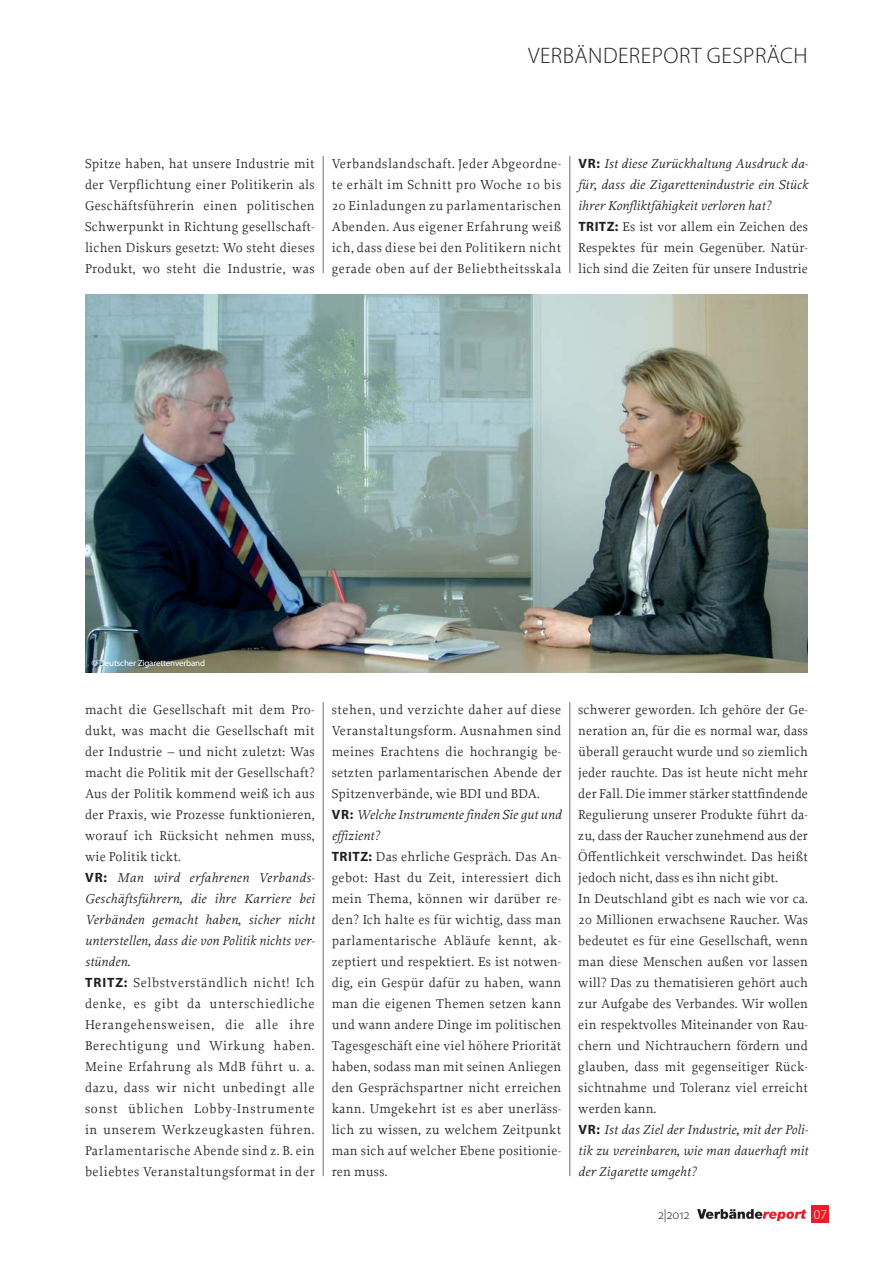
<style>
.page{position:relative;width:893px;height:1263px;background:#fff}
.page>*{position:absolute;margin:0;border:0;box-sizing:border-box;transform-origin:0 0}
.t1{font:300 22.5px "Myriad Pro";letter-spacing:.02em;color:#231f20}
.t2{font:13.5px/21px "Proforma";letter-spacing:.02em;color:#231f20;text-align:justify}
.t3{font:13.5px/21px "Proforma";letter-spacing:.04em;color:#231f20}
.t4{font:italic 13.5px/21px "Proforma";letter-spacing:.02em;color:#231f20}
.t5{font:300 13.5px "Myriad Pro";color:#231f20}
.t6{font:300 13.5px "Myriad Pro";color:#fff}
.t7{font:9px "Myriad Pro";letter-spacing:-.02em;color:#fff}
.s1{font-family:"Myriad Pro";font-weight:700;font-style:normal}
.s2{font-style:normal}
.s3{font-style:italic}
.s4{font-family:"Myriad Pro";font-weight:700}
</style>
<div class="page">
<hr style="left:323px;top:156px;width:1px;height:117px;background:#6d6e70">
<hr style="left:323px;top:702px;width:1px;height:474px;background:#6d6e70">
<hr style="left:570px;top:156px;width:1px;height:117px;background:#6d6e70">
<hr style="left:570px;top:702px;width:1px;height:474px;background:#6d6e70">
<div style="left:811px;top:1205px;width:18px;height:17px;background:#ed1c2b"></div>
<svg style="left:697px;top:1209px;width:109px;height:12px"></svg>
<img style="left:85px;top:294px;width:723px;height:378px">
<h1 class="t1" style="left:528px;top:47px;width:281px">VERBÄNDEREPORT GESPRÄCH</h1>
<p class="t2" style="left:85px;top:154px;width:231px">Spitze haben, hat unsere Industrie mit der Verpflichtung einer Politikerin als Geschäftsführerin einen politischen Schwerpunkt in Richtung gesellschaft&shy;lichen Diskurs gesetzt: Wo steht dieses Produkt, wo steht die Industrie, was</p>
<p class="t2" style="left:332px;top:154px;width:231px">Verbandslandschaft. Jeder Abgeordne&shy;te erhält im Schnitt pro Woche 10 bis 20 Einladungen zu parlamentarischen Abenden. Aus eigener Erfahrung weiß ich, dass diese bei den Politikern nicht gerade oben auf der Beliebtheitsskala</p>
<p class="t4" style="left:578px;top:154px;width:231px"><span class="s1">VR:</span> Ist diese Zurückhaltung Ausdruck da&shy;für, dass die Zigarettenindustrie ein Stück ihrer Konfliktfähigkeit verloren hat?<br><span class="s1">TRITZ:</span> <span class="s2">Es ist vor allem ein Zeichen des Respektes für mein Gegenüber. Natür&shy;lich sind die Zeiten für unsere Industrie</span></p>
<p class="t7" style="left:91px;top:659px;width:115px">© Deutscher Zigarettenverband</p>
<p class="t3" style="left:85px;top:700px;width:231px">macht die Gesellschaft mit dem Pro&shy;dukt, was macht die Gesellschaft mit der Industrie <span class="s3">–</span> und nicht zuletzt: Was macht die Politik mit der Gesellschaft?<br>Aus der Politik kommend weiß ich aus der Praxis, wie Prozesse funktionieren, worauf ich Rücksicht nehmen muss, wie Politik tickt.<br><span class="s4">VR:</span> <span class="s3">Man wird erfahrenen Verbands-Geschäftsführern, die ihre Karriere bei Verbänden gemacht haben, sicher nicht unterstellen, dass die von Politik nichts ver&shy;stünden.<br></span><span class="s4">TRITZ:</span> Selbstverständlich nicht! Ich denke, es gibt da unterschiedliche Herangehensweisen, die alle ihre Berechtigung und Wirkung haben.<br>Meine Erfahrung als MdB führt u. a. dazu, dass wir nicht unbedingt alle sonst üblichen Lobby-Instrumente in unserem Werkzeugkasten führen.<br>Parlamentarische Abende sind z. B. ein beliebtes Veranstaltungsformat in der</p>
<p class="t2" style="left:332px;top:700px;width:231px;text-align:left">stehen, und verzichte daher auf diese Veranstaltungsform. Ausnahmen sind meines Erachtens die hochrangig be&shy;setzten parlamentarischen Abende der Spitzenverbände, wie BDI und BDA.<br><span class="s4">VR:</span> <span class="s3">Welche Instrumente finden Sie gut und effizient?<br></span><span class="s4">TRITZ:</span> Das ehrliche Gespräch. Das An&shy;gebot: Hast du Zeit, interessiert dich mein Thema, können wir darüber re&shy;den? Ich halte es für wichtig, dass man parlamentarische Abläufe kennt, ak&shy;zeptiert und respektiert. Es ist notwen&shy;dig, ein Gespür dafür zu haben, wann man die eigenen Themen setzen kann und wann andere Dinge im politischen Tagesgeschäft eine viel höhere Priorität haben, sodass man mit seinen Anliegen den Gesprächspartner nicht erreichen kann. Umgekehrt ist es aber unerläss&shy;lich zu wissen, zu welchem Zeitpunkt man sich auf welcher Ebene positionie&shy;ren muss.</p>
<p class="t2" style="left:578px;top:700px;width:231px;text-align:left">schwerer geworden. Ich gehöre der Ge&shy;neration an, für die es normal war, dass überall geraucht wurde und so ziemlich jeder rauchte. Das ist heute nicht mehr der Fall. Die immer stärker stattfindende Regulierung unserer Produkte führt da&shy;zu, dass der Raucher zunehmend aus der Öffentlichkeit verschwindet. Das heißt jedoch nicht, dass es ihn nicht gibt.<br>In Deutschland gibt es nach wie vor ca.<br>20 Millionen erwachsene Raucher. Was bedeutet es für eine Gesellschaft, wenn man diese Menschen außen vor lassen will? Das zu thematisieren gehört auch zur Aufgabe des Verbandes. Wir wollen ein respektvolles Miteinander von Rau&shy;chern und Nichtrauchern fördern und glauben, dass mit gegenseitiger Rück&shy;sichtnahme und Toleranz viel erreicht werden kann.<br><span class="s4">VR:</span> <span class="s3">Ist das Ziel der Industrie, mit der Poli&shy;tik zu vereinbaren, wie man dauerhaft mit der Zigarette umgeht?</span></p>
<p class="t5" style="left:658px;top:1209px;width:33px">2|2012</p>
<p class="t6" style="left:814px;top:1209px;width:15px">07</p>
</div>
